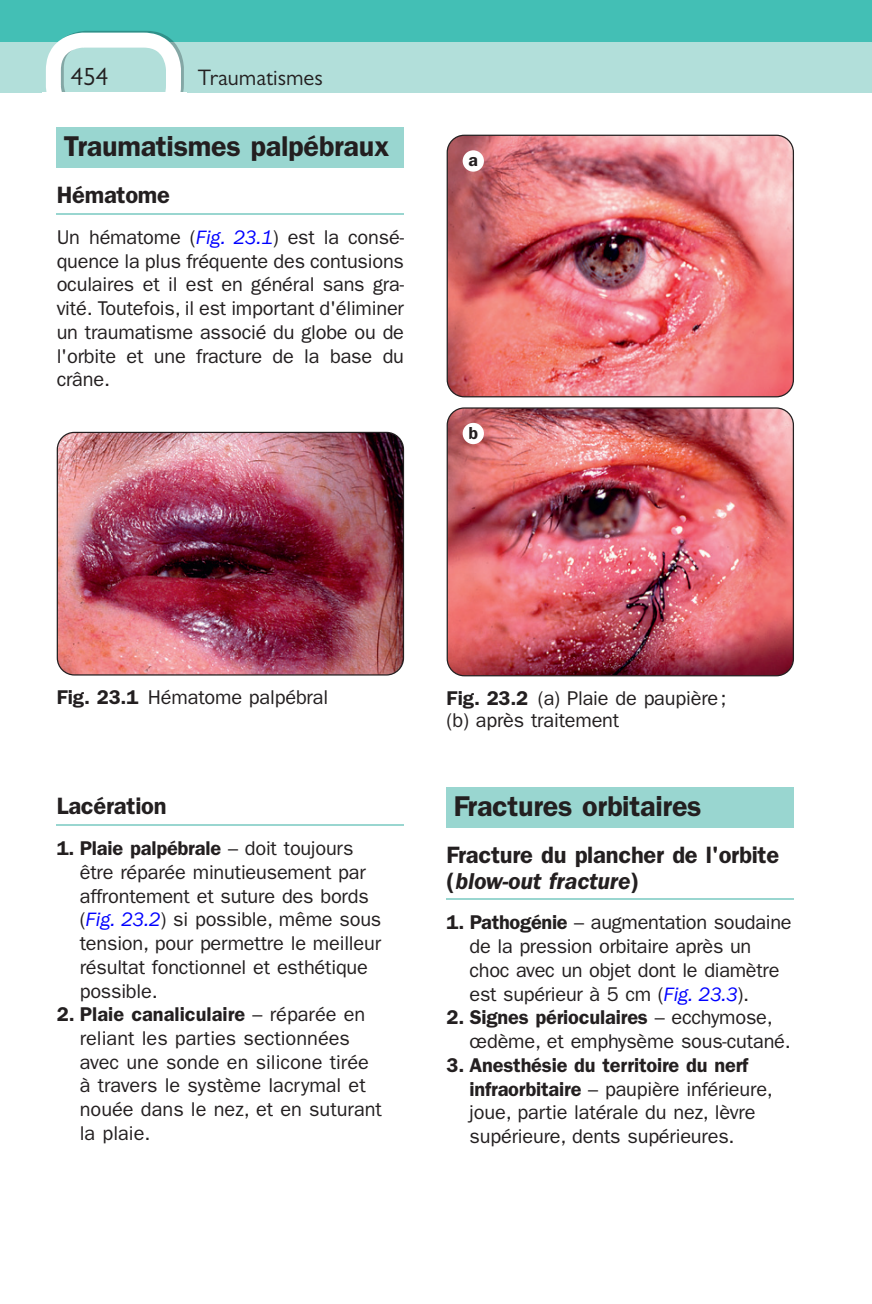
<style>
.page{position:relative;width:872px;height:1304px;background:#fff}
.page>*{position:absolute;margin:0;border:0;box-sizing:border-box;transform-origin:0 0}
.t1{font:600 28.75px "Franklin Gothic";letter-spacing:-.01em;color:#231f20}
.t2{font:25px "Gill Sans";color:#231f20}
.t3{font:600 23.75px/25.8px "Franklin Gothic";letter-spacing:-.01em;color:#231f20}
.t4{font:22.5px "Gill Sans";color:#231f20}
.t5{font:20px/23.8px "Franklin Gothic";letter-spacing:-.01em;color:#231f20}
.t6{font:600 17.5px "Franklin Gothic";color:#231f20}
.s1{font-style:italic;color:#00f}
.s2{font-weight:600}
.s3{font-style:italic}
</style>
<div class="page">
<div style="left:0;top:0;width:872px;height:92px;background:#43bfb5"></div>
<div style="left:0;top:42px;width:872px;height:50px;background:#b2dfda"></div>
<svg style="left:46px;top:31px;width:138px;height:61px"></svg>
<div style="left:57px;top:128px;width:347px;height:40px;background:#99d6d0"></div>
<hr style="left:57px;top:213px;width:347px;height:2px;background:#99d6d0">
<hr style="left:57px;top:824px;width:347px;height:2px;background:#99d6d0">
<div style="left:446px;top:788px;width:348px;height:40px;background:#99d6d0"></div>
<hr style="left:446px;top:898px;width:348px;height:2px;background:#99d6d0">
<img style="left:57px;top:432px;width:346px;height:242px">
<div style="left:57px;top:432px;width:347px;height:244px;border:1px solid #231f20;border-radius:17px"></div>
<img style="left:448px;top:135px;width:345px;height:262px">
<div style="left:446px;top:135px;width:348px;height:262px;border:1px solid #231f20;border-radius:17px"></div>
<img style="left:448px;top:409px;width:345px;height:267px">
<div style="left:446px;top:407px;width:348px;height:269px;border:1px solid #231f20;border-radius:17px"></div>
<div style="left:462px;top:150px;width:22px;height:22px;background:#fff;border-radius:50%"></div>
<div style="left:462px;top:423px;width:22px;height:21px;background:#fff;border-radius:50%"></div>
<p class="t2" style="left:71px;top:62px;width:39px">454</p>
<p class="t4" style="left:198px;top:65px;width:127px">Traumatismes</p>
<h1 class="t1" style="left:64px;top:129px;width:327px">Traumatismes palpébraux</h1>
<p class="t3" style="left:57px;top:182px;width:115px">Hématome</p>
<p class="t5" style="left:57px;top:225px;width:349px;text-align:justify">Un hématome ( <span class="s1">Fig. 23.1</span> ) est la consé&shy;quence la plus fréquente des contusions oculaires et il est en général sans gra&shy;vité. Toutefois, il est important d'éliminer un traumatisme associé du globe ou de l'orbite et une fracture de la base du crâne.</p>
<p class="t6" style="left:468px;top:150px;width:11px">a</p>
<p class="t6" style="left:468px;top:422px;width:11px">b</p>
<p class="t5" style="left:57px;top:685px;width:273px"><span class="s2">Fig. 23.1</span> Hématome palpébral</p>
<p class="t3" style="left:57px;top:793px;width:111px">Lacération</p>
<p class="t5" style="left:80px;top:837px;width:303px;text-indent:-23px"><span class="s2">1. Plaie palpébrale</span> – doit toujours être réparée minutieusement par affrontement et suture des bords<br>( <span class="s1">Fig. 23.2</span> ) si possible, même sous tension, pour permettre le meilleur résultat fonctionnel et esthétique possible.</p>
<p class="t5" style="left:80px;top:1003px;width:304px;text-indent:-23px"><span class="s2">2. Plaie canaliculaire</span> – réparée en reliant les parties sectionnées avec une sonde en silicone tirée à travers le système lacrymal et nouée dans le nez, et en suturant la plaie.</p>
<p class="t5" style="left:446px;top:687px;width:281px;line-height:22.5px"><span class="s2">Fig. 23.2</span> (a) Plaie de paupière ; (b) après traitement</p>
<h1 class="t1" style="left:454px;top:789px;width:249px">Fractures orbitaires</h1>
<p class="t3" style="left:446px;top:842px;width:334px">Fracture du plancher de l'orbite ( <span class="s3">blow-out fracture</span> )</p>
<p class="t5" style="left:469px;top:911px;width:324px;text-indent:-23px"><span class="s2">1. Pathogénie</span> – augmentation soudaine de la pression orbitaire après un choc avec un objet dont le diamètre est supérieur à 5 cm ( <span class="s1">Fig. 23.3</span> ).</p>
<p class="t5" style="left:469px;top:1006px;width:323px;text-indent:-23px"><span class="s2">2. Signes périoculaires</span> – ecchymose, œdème, et emphysème sous-cutané.</p>
<p class="t5" style="left:469px;top:1053px;width:305px;text-indent:-23px"><span class="s2">3. Anesthésie du territoire du nerf infraorbitaire</span> – paupière inférieure, joue, partie latérale du nez, lèvre supérieure, dents supérieures.</p>
</div>
